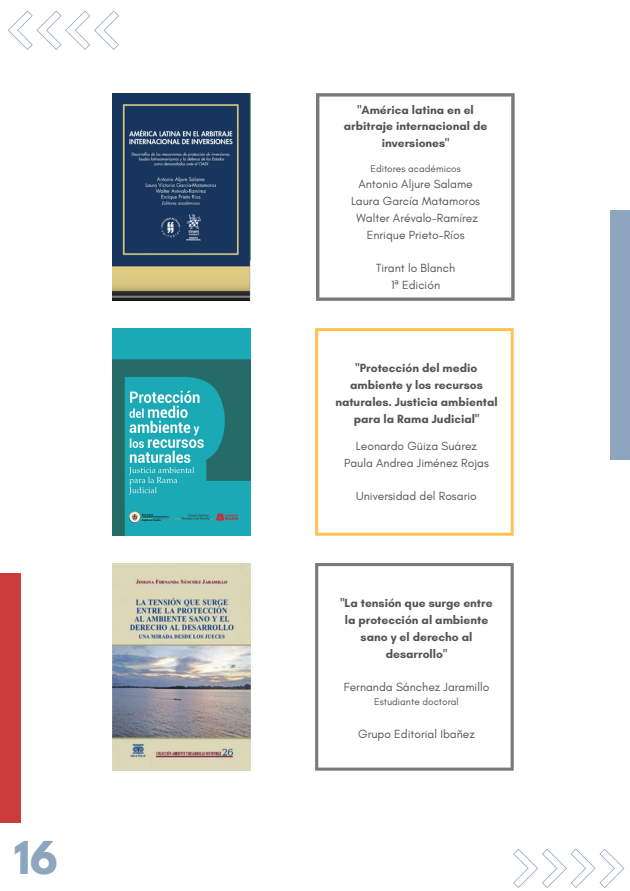
<style>
.page{position:relative;width:630px;height:891px;background:#fff}
.page>*{position:absolute;margin:0;border:0;box-sizing:border-box;transform-origin:0 0}
.t1{font:700 40px "League Spartan";color:#8da5bf}
.t2{font:700 12px/16.8px "Glacial Indifference";color:#545454;text-align:center}
.t3{font:12px/16.8px "Glacial Indifference";color:#545454;text-align:center}
.t4{font:10px "Glacial Indifference";color:#545454}
.s1{font-family:"Noto Sans"}
</style>
<div class="page">
<svg style="left:315px;top:563px;width:199px;height:208px"></svg>
<svg style="left:315px;top:328px;width:199px;height:208px"></svg>
<svg style="left:316px;top:93px;width:199px;height:208px"></svg>
<img style="left:112px;top:328px;width:139px;height:208px">
<img style="left:112px;top:563px;width:139px;height:208px">
<img style="left:112px;top:93px;width:139px;height:208px">
<svg style="left:8px;top:11px;width:111px;height:39px"></svg>
<svg style="left:513px;top:849px;width:111px;height:39px"></svg>
<div style="left:611px;top:210px;width:19px;height:250px;background:#8da5bf"></div>
<div style="left:0;top:573px;width:21px;height:250px;background:#cb3d3d"></div>
<h1 class="t1" style="left:14px;top:838px;width:46px">16</h1>
<p class="t2" style="left:344px;top:101px;width:145px">"América latina en el arbitraje internacional de inversiones"</p>
<p class="t4" style="left:370px;top:163px;width:92px">Editores académicos</p>
<p class="t3" style="left:351px;top:176px;width:131px">Antonio Aljure Salame<br>Laura García Matamoros<br>Walter Arévalo-Ramírez<br>Enrique Prieto-Ríos</p>
<p class="t3" style="left:376px;top:260px;width:81px">Tirant lo Blanch<br>1<span class="s1">ª</span> Edición</p>
<p class="t2" style="left:335px;top:360px;width:164px">"Protección del medio ambiente y los recursos naturales. Justicia ambiental para la Rama Judicial"</p>
<p class="t3" style="left:344px;top:437px;width:146px">Leonardo Güiza Suárez<br>Paula Andrea Jiménez Rojas</p>
<p class="t3" style="left:356px;top:488px;width:122px">Universidad del Rosario</p>
<p class="t2" style="left:340px;top:595px;width:154px">"La tensión que surge entre la protección al ambiente sano y el derecho al desarrollo"</p>
<p class="t3" style="left:344px;top:678px;width:147px">Fernanda Sánchez Jaramillo</p>
<p class="t4" style="left:374px;top:696px;width:86px">Estudiante doctoral</p>
<p class="t3" style="left:358px;top:725px;width:118px">Grupo Editorial Ibañez</p>
</div>
